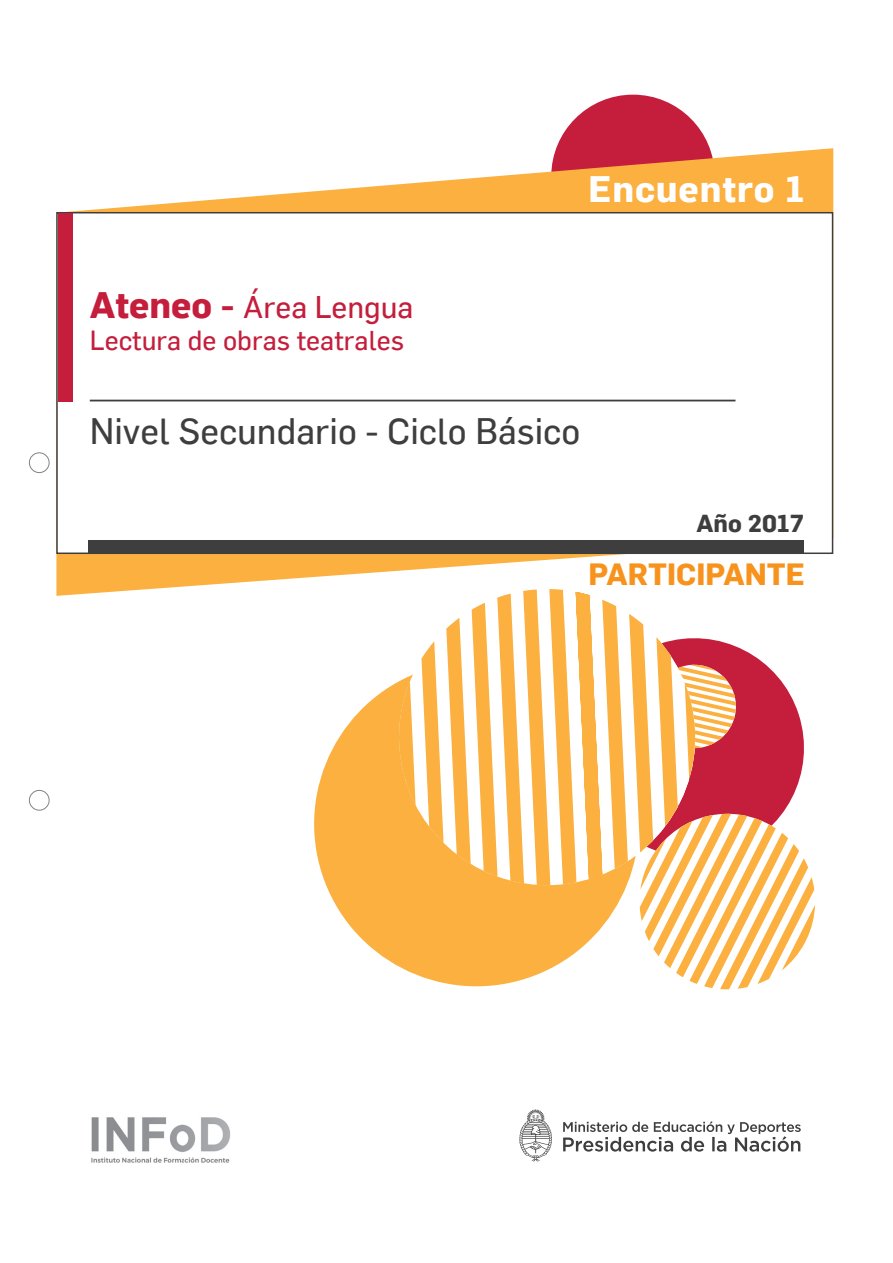
<style>
.page{position:relative;width:893px;height:1263px;background:#fff}
.page>*{position:absolute;margin:0;border:0;box-sizing:border-box;transform-origin:0 0}
.t1{font:36px "Flama";color:#3e3e3f}
.t2{font:700 36px "Flama";letter-spacing:.025em;color:#fff}
.t3{font:30.6px "Flama";color:#c41e3c}
.t4{font:700 30px "Flama";color:#f7931d}
.t5{font:27px "Flama";color:#c41e3c}
.t6{font:700 24px "Flama";color:#3e3e3f}
.s1{font-weight:700;font-size:36px}
</style>
<div class="page">
<svg style="left:314px;top:683px;width:233px;height:304px"></svg>
<div style="left:553px;top:96px;width:160px;height:161px;background:#c41e3c;border-radius:50%"></div>
<svg style="left:547px;top:638px;width:268px;height:352px"></svg>
<svg style="left:395px;top:638px;width:304px;height:251px;fill:#fbb03f"></svg>
<svg style="left:398px;top:596px;width:298px;height:289px"></svg>
<svg style="left:563px;top:1121px;width:238px;height:30px"></svg>
<svg style="left:519px;top:1109px;width:33px;height:52px"></svg>
<img style="left:91px;top:1117px;width:140px;height:46px">
<svg style="left:56px;top:148px;width:777px;height:448px"></svg>
<div style="left:57px;top:213px;width:775px;height:340px;background:#fff"></div>
<hr style="left:90px;top:400px;width:645px;height:1px;background:#3e3e3f">
<div style="left:58px;top:213px;width:15px;height:189px;background:#c41e3c"></div>
<div style="left:88px;top:540px;width:716px;height:13px;background:#3e3e3f"></div>
<div style="left:29px;top:453px;width:20px;height:20px;border:1px solid #808285;border-radius:50%"></div>
<div style="left:29px;top:790px;width:20px;height:20px;border:1px solid #808285;border-radius:50%"></div>
<p class="t2" style="left:589px;top:167px;width:218px">Encuentro 1</p>
<p class="t3" style="left:90px;top:288px;width:325px"><span class="s1">Ateneo -</span> Área Lengua</p>
<p class="t5" style="left:90px;top:324px;width:316px">Lectura de obras teatrales</p>
<p class="t1" style="left:90px;top:409px;width:492px">Nivel Secundario - Ciclo Básico</p>
<p class="t6" style="left:696px;top:509px;width:109px">Año 2017</p>
<p class="t4" style="left:588px;top:556px;width:218px">PARTICIPANTE</p>
</div>
